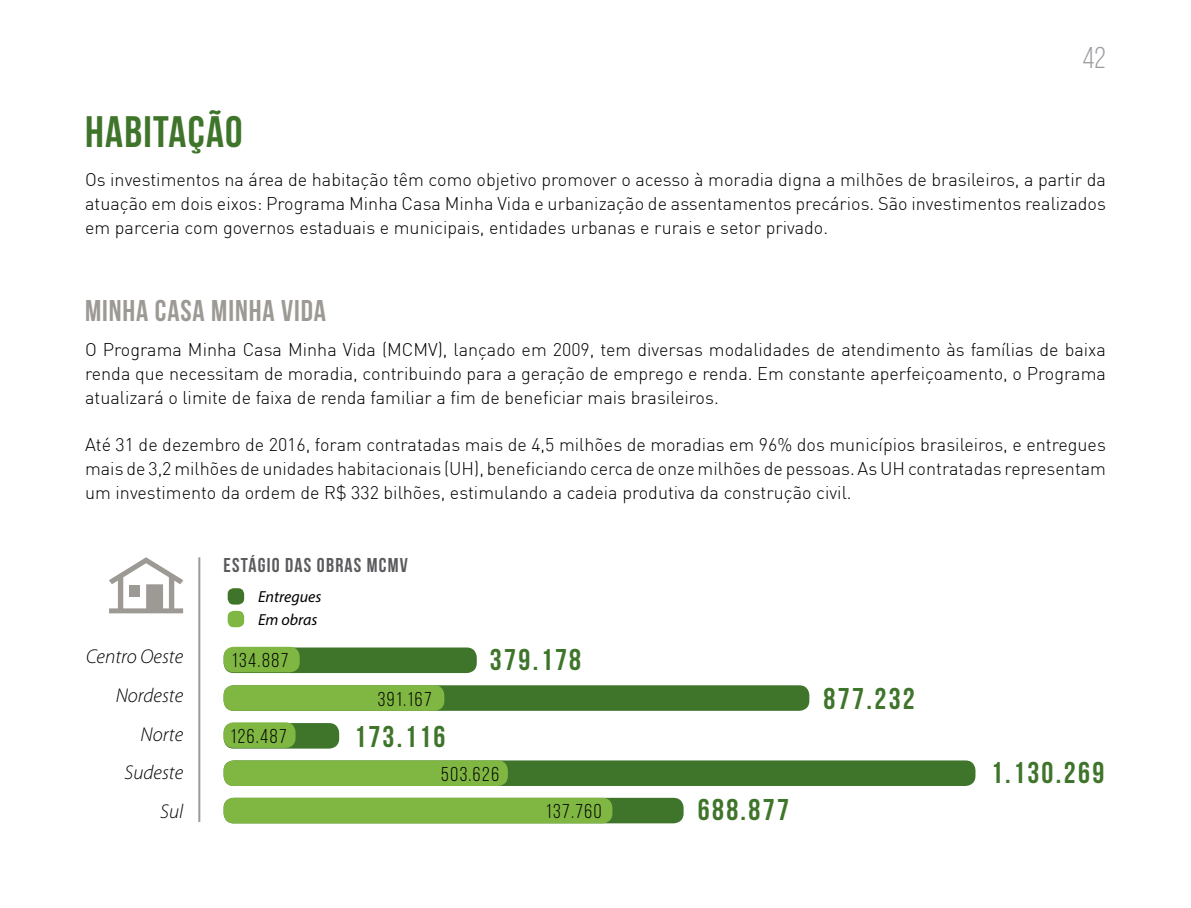
<style>
.page{position:relative;width:1191px;height:908px;background:#fff}
.page>*{position:absolute;margin:0;border:0;box-sizing:border-box;transform-origin:0 0}
.t1{font:700 44px "Bebas Neue";letter-spacing:.03em;color:#3f752b}
.t2{font:700 30px "Bebas Neue";letter-spacing:.08em;color:#3f752b}
.t3{font:700 30px "Bebas Neue";letter-spacing:.03em;color:#9d9a95}
.t4{font:30px "Bebas Neue";color:#9c9ba0}
.t5{font:20px "Bebas Neue";letter-spacing:.08em;color:#000}
.t6{font:italic 300 20px/39.6px "Myriad Pro";color:#000;text-align:right}
.t7{font:700 20px "Bebas Neue";letter-spacing:.06em;color:#5b5b5f}
.t8{font:300 18px/24px "DIN";color:#000;text-align:justify}
.t9{font:italic 16px/23.2px "Myriad Pro";color:#000}
</style>
<div class="page">
<hr style="left:198px;top:557px;width:2px;height:264px;background:#9d9a95">
<svg style="left:109px;top:557px;width:74px;height:56px"></svg>
<div style="left:129px;top:584px;width:11px;height:12px;background:#9d9a95"></div>
<div style="left:224px;top:647px;width:253px;height:25px;background:#3f752b;border-radius:10px"></div>
<div style="left:228px;top:588px;width:16px;height:16px;background:#3f752b;border-radius:6px"></div>
<div style="left:228px;top:610px;width:16px;height:17px;background:#7fb742;border-radius:6px"></div>
<div style="left:224px;top:685px;width:585px;height:25px;background:#3f752b;border-radius:10px"></div>
<div style="left:224px;top:722px;width:115px;height:26px;background:#3f752b;border-radius:10px"></div>
<div style="left:224px;top:760px;width:751px;height:25px;background:#3f752b;border-radius:10px"></div>
<div style="left:224px;top:797px;width:459px;height:26px;background:#3f752b;border-radius:10px"></div>
<div style="left:224px;top:646px;width:76px;height:26px;background:#7fb742;border-radius:10px"></div>
<div style="left:224px;top:685px;width:220px;height:25px;background:#7fb742;border-radius:10px"></div>
<div style="left:224px;top:722px;width:71px;height:25px;background:#7fb742;border-radius:10px"></div>
<div style="left:224px;top:760px;width:284px;height:25px;background:#7fb742;border-radius:10px"></div>
<div style="left:224px;top:797px;width:388px;height:26px;background:#7fb742;border-radius:10px"></div>
<h2 class="t4" style="left:1082px;top:41px;width:25px">42</h2>
<h1 class="t1" style="left:85px;top:107px;width:159px">HABITAÇÃO</h1>
<p class="t8" style="left:85px;top:167px;width:1022px">Os investimentos na área de habitação têm como objetivo promover o acesso à moradia digna a milhões de brasileiros, a partir da atuação em dois eixos: Programa Minha Casa Minha Vida e urbanização de assentamentos precários. São investimentos realizados em parceria com governos estaduais e municipais, entidades urbanas e rurais e setor privado.</p>
<h2 class="t3" style="left:85px;top:293px;width:242px">MINHA CASA MINHA VIDA</h2>
<p class="t8" style="left:85px;top:337px;width:1022px">O Programa Minha Casa Minha Vida (MCMV), lançado em 2009, tem diversas modalidades de atendimento às famílias de baixa renda que necessitam de moradia, contribuindo para a geração de emprego e renda. Em constante aperfeiçoamento, o Programa atualizará o limite de faixa de renda familiar a fim de beneficiar mais brasileiros.</p>
<p class="t8" style="left:85px;top:432px;width:1022px">Até 31 de dezembro de 2016, foram contratadas mais de 4,5 milhões de moradias em 96% dos municípios brasileiros, e entregues mais de 3,2 milhões de unidades habitacionais (UH), beneficiando cerca de onze milhões de pessoas. As UH contratadas representam um investimento da ordem de R$ 332 bilhões, estimulando a cadeia produtiva da construção civil.</p>
<p class="t7" style="left:224px;top:554px;width:186px">ESTÁGIO DAS OBRAS MCMV</p>
<p class="t6" style="left:86px;top:636px;width:99px">Centro Oeste</p>
<p class="t6" style="left:116px;top:675px;width:69px">Nordeste<br>Norte</p>
<p class="t6" style="left:125px;top:753px;width:60px;line-height:38.8px">Sudeste<br>Sul</p>
<p class="t9" style="left:258px;top:584px;width:65px">Entregues<br>Em obras</p>
<p class="t5" style="left:232px;top:649px;width:58px">134.887</p>
<p class="t5" style="left:230px;top:725px;width:58px">126.487</p>
<p class="t5" style="left:378px;top:688px;width:55px">391.167</p>
<h2 class="t2" style="left:354px;top:719px;width:93px">173.116</h2>
<h2 class="t2" style="left:490px;top:643px;width:93px">379.178</h2>
<p class="t5" style="left:441px;top:763px;width:59px">503.626</p>
<p class="t5" style="left:546px;top:800px;width:57px">137.760</p>
<h2 class="t2" style="left:698px;top:793px;width:93px">688.877</h2>
<h2 class="t2" style="left:823px;top:682px;width:93px">877.232</h2>
<h2 class="t2" style="left:990px;top:755px;width:115px">1.130.269</h2>
</div>
